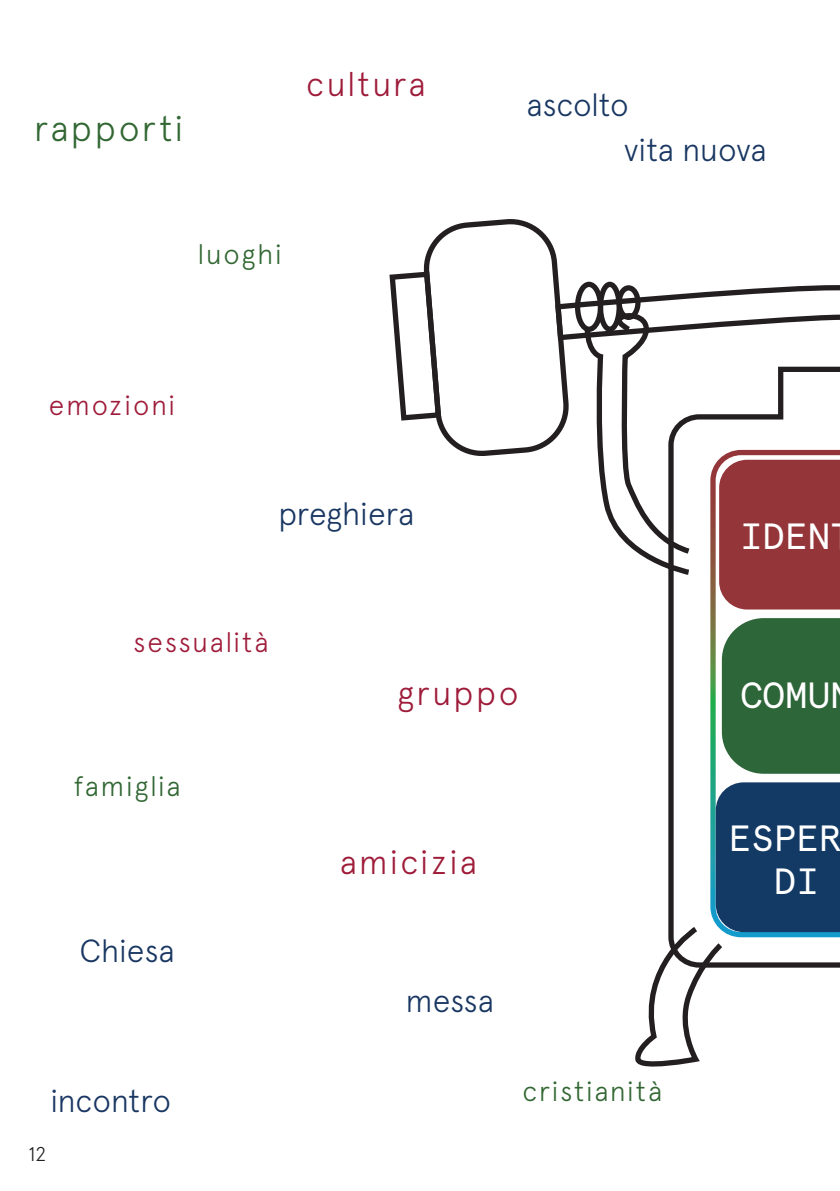
<style>
.page{position:relative;width:840px;height:1191px;background:#fff}
.page>*{position:absolute;margin:0;border:0;box-sizing:border-box;transform-origin:0 0}
.t1{font:36.4px/43.8px "Apercu Mono";color:#fff}
.t2{font:300 36px "Apercu";letter-spacing:.06em;color:#326733}
.t3{font:300 34px "Apercu";letter-spacing:.055em;color:#9e1c3a}
.t4{font:300 32px "Apercu";letter-spacing:-.01em;color:#193762}
.t5{font:300 28px "Apercu";letter-spacing:.045em;color:#326733}
.t6{font:300 28px "Apercu";letter-spacing:.055em;color:#9e1c3a}
.t7{font:300 20px "Apercu";color:#231f20}
</style>
<div class="page">
<svg style="left:668px;top:577px;width:6px;height:205px"></svg>
<svg style="left:598px;top:467px;width:92px;height:110px"></svg>
<div style="left:574px;top:282px;width:28px;height:50px;border:5px solid #231f20;border-radius:50%"></div>
<div style="left:597px;top:282px;width:24px;height:50px;border:5px solid #231f20;border-radius:50%"></div>
<svg style="left:389px;top:219px;width:170px;height:237px"></svg>
<svg style="left:552px;top:285px;width:287px;height:182px"></svg>
<svg style="left:710px;top:450px;width:129px;height:332px"></svg>
<svg style="left:635px;top:782px;width:204px;height:285px"></svg>
<div style="left:721px;top:618px;width:118px;height:155px;background:#2d6638"></div>
<div style="left:718px;top:460px;width:121px;height:149px;background:#943539"></div>
<p class="t2" style="left:34px;top:107px;width:152px">rapporti</p>
<p class="t3" style="left:306px;top:64px;width:121px">cultura</p>
<p class="t5" style="left:197px;top:237px;width:86px">luoghi</p>
<p class="t4" style="left:526px;top:85px;width:104px">ascolto</p>
<p class="t4" style="left:623px;top:131px;width:144px">vita nuova</p>
<p class="t6" style="left:49px;top:388px;width:128px">emozioni</p>
<p class="t4" style="left:278px;top:494px;width:138px">preghiera</p>
<p class="t6" style="left:133px;top:625px;width:137px">sessualità</p>
<p class="t5" style="left:73px;top:769px;width:109px">famiglia</p>
<p class="t4" style="left:79px;top:931px;width:97px">Chiesa</p>
<p class="t3" style="left:397px;top:672px;width:123px">gruppo</p>
<p class="t3" style="left:339px;top:842px;width:139px">amicizia</p>
<p class="t4" style="left:405px;top:981px;width:90px">messa</p>
<p class="t1" style="left:739px;top:514px;width:92px">IDEN</p>
<p class="t1" style="left:739px;top:673px;width:92px">COMU</p>
<p class="t1" style="left:773px;top:816px;width:69px;text-indent:-45px">ESPER<br>DI</p>
<p class="t4" style="left:50px;top:1082px;width:123px">incontro</p>
<p class="t7" style="left:28px;top:1142px;width:20px">12</p>
<p class="t5" style="left:522px;top:1074px;width:141px">cristianità</p>
</div>
